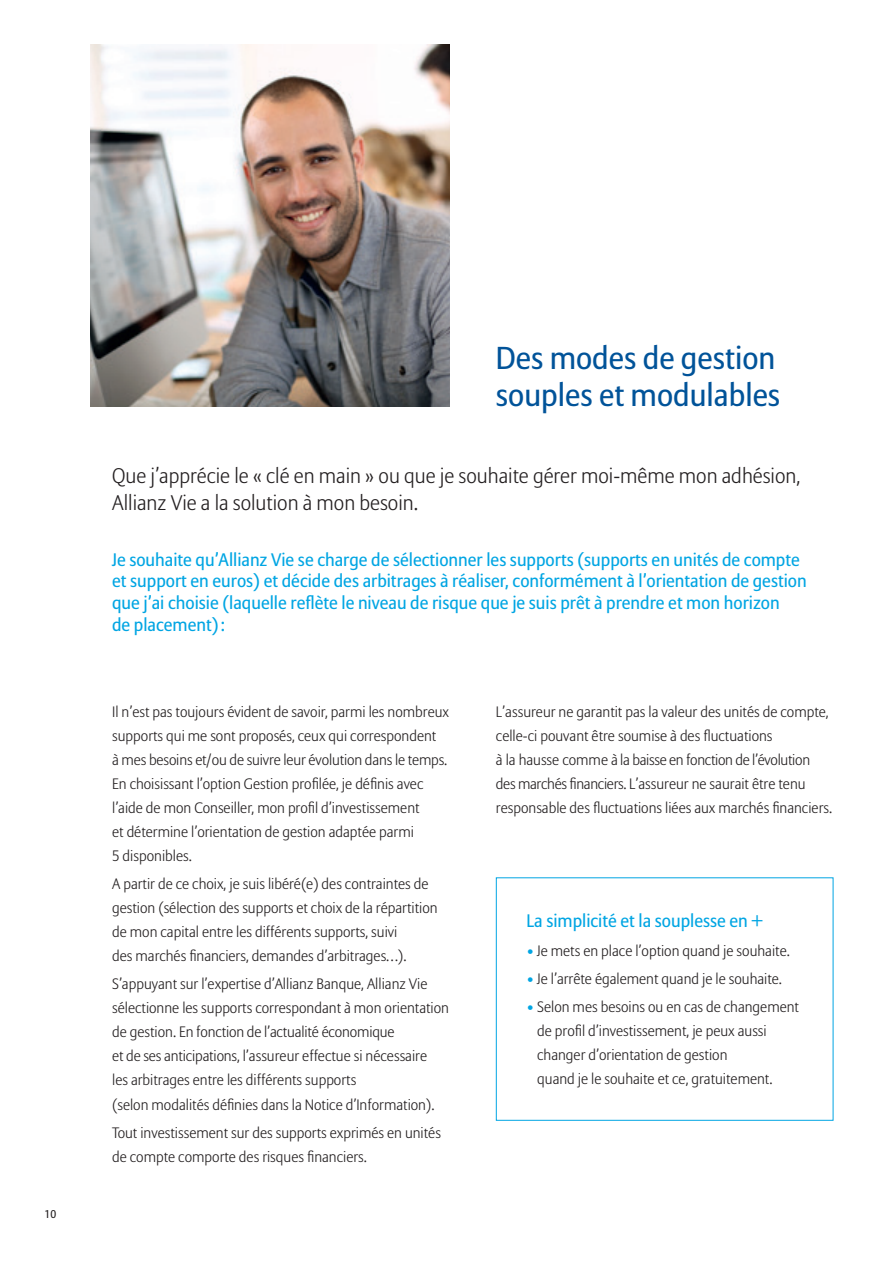
<style>
.page{position:relative;width:893px;height:1263px;background:#fff}
.page>*{position:absolute;margin:0;border:0;box-sizing:border-box;transform-origin:0 0}
.NewCharte_A4_Titre{font:31.5px/37.5px "Allianz Sans";color:#015399}
.NewCharte_A4_Intro{font:300 21px/27px "Allianz Sans";color:#231f20}
.NewCharte_A4_SousTi{font:18px/21.6px "Allianz Sans";color:#00a5e3}
.NewCharte_A4_Couran{font:300 15px/24px "Allianz Sans";color:#231f20}
.t1{font:11.25px "Allianz Sans";color:#231f20}
.s1{color:#00a5e3}
</style>
<div class="page">
<div style="left:496px;top:877px;width:337px;height:244px;border:1px solid #00a5e3"></div>
<img style="left:91px;top:45px;width:359px;height:361px">
<p class="t1" style="left:45px;top:1207px;width:13px">10</p>
<p class="NewCharte_A4_Titre" style="left:496px;top:340px;width:286px">Des modes de gestion souples et modulables</p>
<p class="NewCharte_A4_Intro" style="left:112px;top:463px;width:690px">Que j’apprécie le « clé en main » ou que je souhaite gérer moi-même mon adhésion,<br>Allianz Vie a la solution à mon besoin.</p>
<p class="NewCharte_A4_SousTi" style="left:112px;top:550px;width:696px">Je souhaite qu’Allianz Vie se charge de sélectionner les supports (supports en unités de compte et support en euros) et décide des arbitrages à réaliser, conformément à l’orientation de gestion que j’ai choisie (laquelle reflète le niveau de risque que je suis prêt à prendre et mon horizon<br>de placement):</p>
<p class="NewCharte_A4_Couran" style="left:112px;top:700px;width:338px">Il n’est pas toujours évident de savoir, parmi les nombreux supports qui me sont proposés, ceux qui correspondent<br>à mes besoins et/ou de suivre leur évolution dans le temps.<br>En choisissant l’option Gestion profilée, je définis avec l’aide de mon Conseiller, mon profil d’investissement<br>et détermine l’orientation de gestion adaptée parmi<br>5 disponibles.</p>
<p class="NewCharte_A4_Couran" style="left:112px;top:873px;width:327px">A partir de ce choix, je suis libéré(e) des contraintes de gestion (sélection des supports et choix de la répartition de mon capital entre les différents supports, suivi<br>des marchés financiers, demandes d’arbitrages…).</p>
<p class="NewCharte_A4_Couran" style="left:112px;top:973px;width:338px">S’appuyant sur l’expertise d’Allianz Banque, Allianz Vie sélectionne les supports correspondant à mon orientation de gestion. En fonction de l’actualité économique<br>et de ses anticipations, l’assureur effectue si nécessaire<br>les arbitrages entre les différents supports<br>(selon modalités définies dans la Notice d’Information).</p>
<p class="NewCharte_A4_Couran" style="left:112px;top:1121px;width:330px">Tout investissement sur des supports exprimés en unités de compte comporte des risques financiers.</p>
<p class="NewCharte_A4_Couran" style="left:496px;top:700px;width:338px">L’assureur ne garantit pas la valeur des unités de compte, celle-ci pouvant être soumise à des fluctuations<br>à la hausse comme à la baisse en fonction de l’évolution des marchés financiers. L’assureur ne saurait être tenu responsable des fluctuations liées aux marchés financiers.</p>
<p class="NewCharte_A4_SousTi" style="left:526px;top:911px;width:238px">La simplicité et la souplesse en +</p>
<p class="NewCharte_A4_Couran" style="left:526px;top:939px;width:265px"><span class="s1">•</span> Je mets en place l’option quand je souhaite.</p>
<p class="NewCharte_A4_Couran" style="left:526px;top:967px;width:257px"><span class="s1">•</span> Je l’arrête également quand je le souhaite.</p>
<p class="NewCharte_A4_Couran" style="left:537px;top:995px;width:263px;text-indent:-11px"><span class="s1">•</span> Selon mes besoins ou en cas de changement de profil d’investissement, je peux aussi changer d’orientation de gestion<br>quand je le souhaite et ce, gratuitement.</p>
</div>
